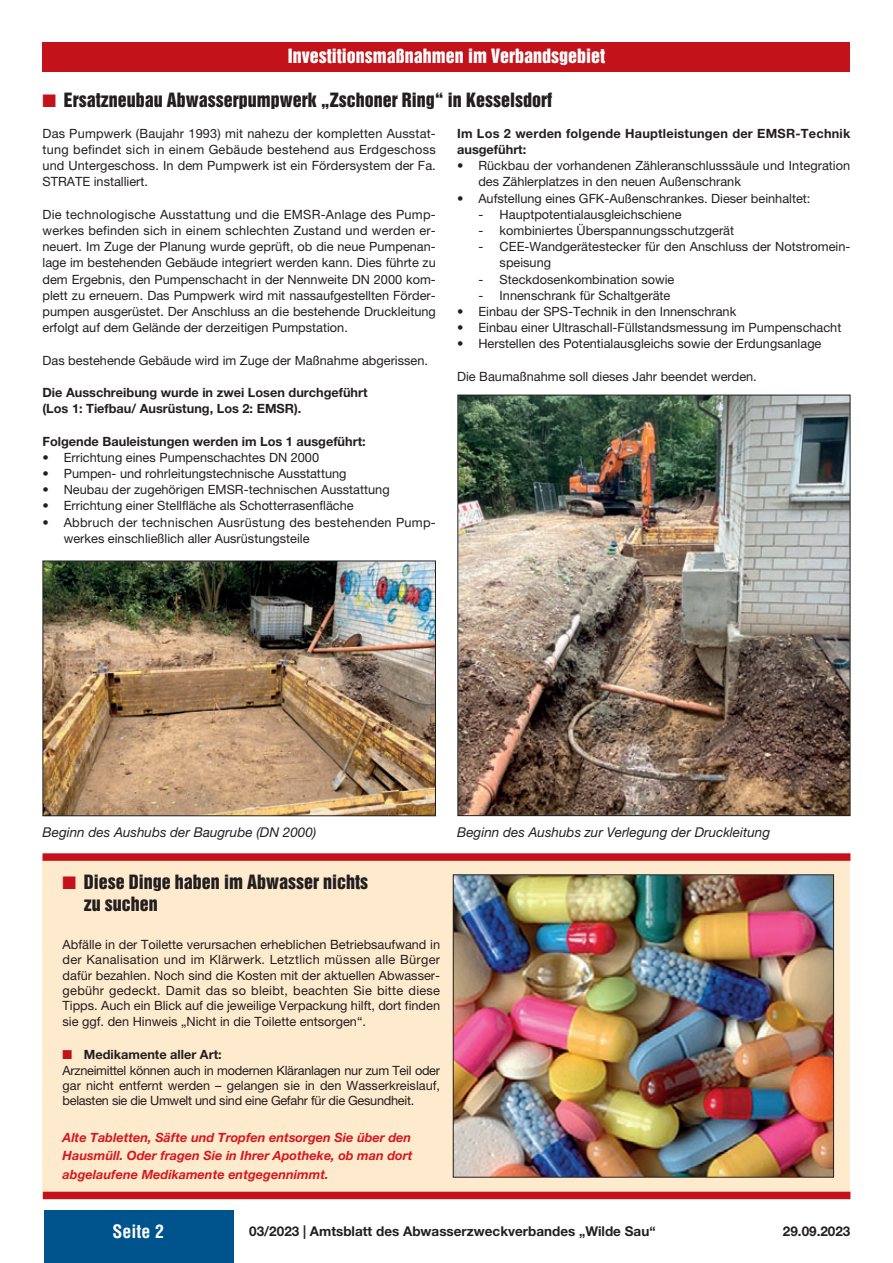
<style>
.page{position:relative;width:893px;height:1263px;background:#fff}
.page>*{position:absolute;margin:0;border:0;box-sizing:border-box;transform-origin:0 0}
.t1{font:18px/22.4px "Helvetica Inserat LT Std";color:#231f20}
.t2{font:18px "Helvetica Inserat LT Std";color:#fff}
.t3{font:700 condensed 18px "Helvetica";color:#fff}
.t4{font:italic 13.5px "Helvetica Neue";color:#231f20}
.t5{font:700 13.5px "Helvetica Neue";color:#231f20}
.t6{font:12.75px/16.2px "Helvetica Neue";color:#231f20;text-align:justify}
.t7{font:12.75px/15.3px "Helvetica Neue";letter-spacing:-.02em;color:#231f20}
.t8{font:italic 700 12.75px/18.3px "Helvetica Neue";color:#d7171f;text-align:justify}
.t9{font:700 12.75px/16.2px "Helvetica Neue";color:#231f20}
.t10{font:12.75px/16.2px "Helvetica Neue";letter-spacing:.02em;color:#231f20}
.t11{font:700 12.75px/16.2px "Helvetica Neue";letter-spacing:.02em;color:#231f20}
.s1{color:#c4121a}
.s2{font-weight:700}
</style>
<div class="page">
<div style="left:44px;top:1210px;width:190px;height:52px;background:#00548e"></div>
<div style="left:43px;top:43px;width:807px;height:29px;background:#c4121a"></div>
<div style="left:43px;top:856px;width:807px;height:342px;background:#feeacc"></div>
<img style="left:455px;top:876px;width:377px;height:299px">
<div style="left:453px;top:874px;width:381px;height:303px;border:1px solid #231f20"></div>
<div style="left:43px;top:853px;width:807px;height:8px;background:#c4121a"></div>
<div style="left:43px;top:1192px;width:807px;height:7px;background:#c4121a"></div>
<img style="left:45px;top:563px;width:389px;height:251px">
<div style="left:43px;top:561px;width:393px;height:255px;border:1px solid #231f20"></div>
<img style="left:459px;top:397px;width:389px;height:417px">
<h1 class="t2" style="left:288px;top:48px;width:319px">Investitionsmaßnahmen im Verbandsgebiet</h1>
<h1 class="t1" style="left:43px;top:90px;width:511px"><span class="s1">■</span> Ersatzneubau Abwasserpumpwerk „Zschoner Ring“ in Kesselsdorf</h1>
<p class="t6" style="left:43px;top:126px;width:395px">Das Pumpwerk (Baujahr 1993) mit nahezu der kompletten Ausstat&shy;tung befindet sich in einem Gebäude bestehend aus Erdgeschoss und Untergeschoss. In dem Pumpwerk ist ein Fördersystem der Fa.<br>STRATE installiert.</p>
<p class="t6" style="left:43px;top:207px;width:395px">Die technologische Ausstattung und die EMSR-Anlage des Pump&shy;werkes befinden sich in einem schlechten Zustand und werden er&shy;neuert. Im Zuge der Planung wurde geprüft, ob die neue Pumpenan&shy;lage im bestehenden Gebäude integriert werden kann. Dies führte zu dem Ergebnis, den Pumpenschacht in der Nennweite DN 2000 kom&shy;plett zu erneuern. Das Pumpwerk wird mit nassaufgestellten Förder&shy;pumpen ausgerüstet. Der Anschluss an die bestehende Druckleitung erfolgt auf dem Gelände der derzeitigen Pumpstation.</p>
<p class="t6" style="left:43px;top:353px;width:387px">Das bestehende Gebäude wird im Zuge der Maßnahme abgerissen.</p>
<p class="t9" style="left:43px;top:385px;width:327px">Die Ausschreibung wurde in zwei Losen durchgeführt (Los 1: Tiefbau/ Ausrüstung, Los 2: EMSR).</p>
<p class="t9" style="left:43px;top:434px;width:325px">Folgende Bauleistungen werden im Los 1 ausgeführt:</p>
<p class="t6" style="left:43px;top:450px;width:278px">• Errichtung eines Pumpenschachtes DN 2000</p>
<p class="t6" style="left:43px;top:467px;width:305px">• Pumpen- und rohrleitungstechnische Ausstattung</p>
<p class="t6" style="left:43px;top:483px;width:349px">• Neubau der zugehörigen EMSR-technischen Ausstattung</p>
<p class="t6" style="left:43px;top:499px;width:313px">• Errichtung einer Stellfläche als Schotterrasenfläche</p>
<p class="t10" style="left:64px;top:515px;width:374px;text-indent:-21px">• Abbruch der technischen Ausrüstung des bestehenden Pump&shy;werkes einschließlich aller Ausrüstungsteile</p>
<p class="t11" style="left:457px;top:126px;width:395px">Im Los 2 werden folgende Hauptleistungen der EMSR-Technik ausgeführt:</p>
<p class="t6" style="left:478px;top:159px;width:373px;text-indent:-21px">• Rückbau der vorhandenen Zähleranschlusssäule und Integration des Zählerplatzes in den neuen Außenschrank</p>
<p class="t6" style="left:457px;top:191px;width:355px">• Aufstellung eines GFK-Außenschrankes. Dieser beinhaltet:</p>
<p class="t6" style="left:478px;top:207px;width:205px">- Hauptpotentialausgleichschiene</p>
<p class="t6" style="left:478px;top:224px;width:257px">- kombiniertes Überspannungsschutzgerät</p>
<p class="t6" style="left:500px;top:240px;width:352px;text-indent:-21px">- CEE-Wandgerätestecker für den Anschluss der Notstromein&shy;speisung</p>
<p class="t6" style="left:478px;top:272px;width:198px">- Steckdosenkombination sowie</p>
<p class="t6" style="left:478px;top:288px;width:193px">- Innenschrank für Schaltgeräte</p>
<p class="t6" style="left:457px;top:305px;width:281px">• Einbau der SPS-Technik in den Innenschrank</p>
<p class="t6" style="left:457px;top:321px;width:386px">• Einbau einer Ultraschall-Füllstandsmessung im Pumpenschacht</p>
<p class="t6" style="left:457px;top:337px;width:366px">• Herstellen des Potentialausgleichs sowie der Erdungsanlage</p>
<p class="t6" style="left:457px;top:369px;width:301px">Die Baumaßnahme soll dieses Jahr beendet werden.</p>
<p class="t4" style="left:43px;top:827px;width:275px">Beginn des Aushubs der Baugrube (DN 2000)</p>
<p class="t4" style="left:457px;top:827px;width:315px">Beginn des Aushubs zur Verlegung der Druckleitung</p>
<h1 class="t1" style="left:84px;top:871px;width:286px;text-indent:-21px"><span class="s1">■</span> Diese Dinge haben im Abwasser nichts zu suchen</h1>
<p class="t6" style="left:63px;top:938px;width:379px;line-height:15.3px">Abfälle in der Toilette verursachen erheblichen Betriebsaufwand in der Kanalisation und im Klärwerk. Letztlich müssen alle Bürger dafür bezahlen. Noch sind die Kosten mit der aktuellen Abwasser&shy;gebühr gedeckt. Damit das so bleibt, beachten Sie bitte diese Tipps. Auch ein Blick auf die jeweilige Verpackung hilft, dort finden sie ggf. den Hinweis „Nicht in die Toilette entsorgen“.</p>
<p class="t7" style="left:63px;top:1048px;width:379px"><span class="s1">■</span> <span class="s2">Medikamente aller Art:<br></span>Arzneimittel können auch in modernen Kläranlagen nur zum Teil oder gar nicht entfernt werden – gelangen sie in den Wasserkreislauf, belas ten sie die Umwelt und sind eine Gefahr für die Gesundheit.</p>
<p class="t8" style="left:63px;top:1129px;width:351px">Alte Tabletten, Säfte und Tropfen entsorgen Sie über den Hausmüll. Oder fragen Sie in Ihrer Apotheke, ob man dort abgelaufene Medikamente entgegennimmt.</p>
<h1 class="t3" style="left:113px;top:1225px;width:53px">Seite 2</h1>
<p class="t5" style="left:249px;top:1226px;width:408px">03/2023 | Amtsblatt des Abwasserzweckverbandes „Wilde Sau“</p>
<p class="t5" style="left:783px;top:1226px;width:69px">29.09.2023</p>
</div>
